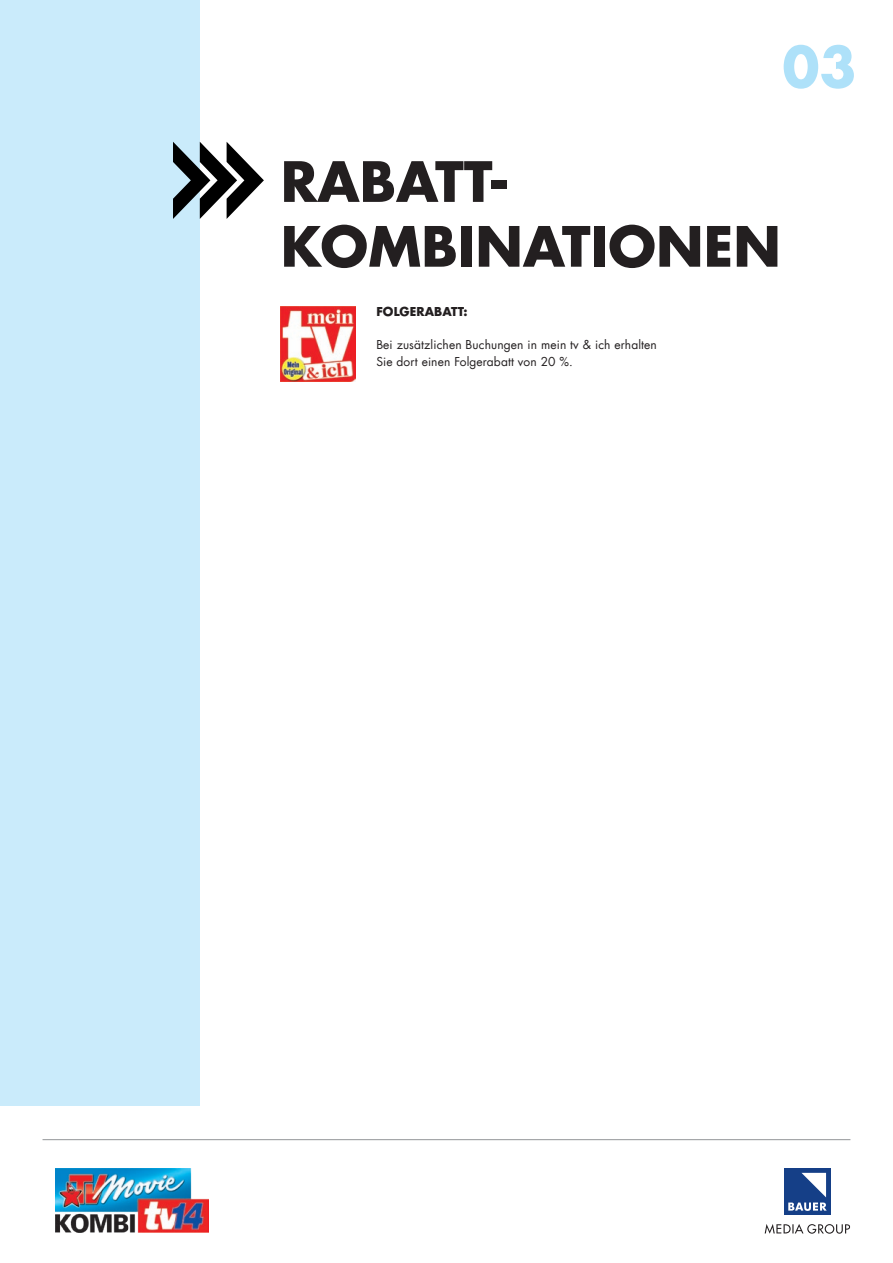
<style>
.page{position:relative;width:893px;height:1263px;background:#fff}
.page>*{position:absolute;margin:0;border:0;box-sizing:border-box;transform-origin:0 0}
.t1{font:700 54px/64.8px "Futura Com";color:#231f20}
.t2{font:700 54px "Futura Com";color:#aee1f9}
.t3{font:12px/16.5px "Futura Com";letter-spacing:.01em;color:#231f20}
.t4{font:700 12px "Futura Com";letter-spacing:.01em;color:#231f20}
</style>
<div class="page">
<svg style="left:765px;top:1224px;width:85px;height:10px"></svg>
<div style="left:784px;top:1168px;width:46px;height:47px;background:#153f87"></div>
<svg style="left:788px;top:1173px;width:39px;height:38px"></svg>
<hr style="left:43px;top:1139px;width:807px;height:1px;background:#939598">
<img style="left:55px;top:1168px;width:154px;height:64px">
<div style="left:0;top:0;width:200px;height:1106px;background:#caebfb"></div>
<svg style="left:173px;top:142px;width:91px;height:77px"></svg>
<img style="left:281px;top:306px;width:74px;height:76px">
<h1 class="t2" style="left:782px;top:25px;width:76px">03</h1>
<h1 class="t1" style="left:281px;top:147px;width:502px">RABATT-<br>KOMBINATIONEN</h1>
<p class="t4" style="left:376px;top:302px;width:93px">FOLGERABATT:</p>
<p class="t3" style="left:376px;top:336px;width:282px">Bei zusätzlichen Buchungen in mein tv &amp; ich erhalten<br>Sie dort einen Folgerabatt von 20 %.</p>
</div>
